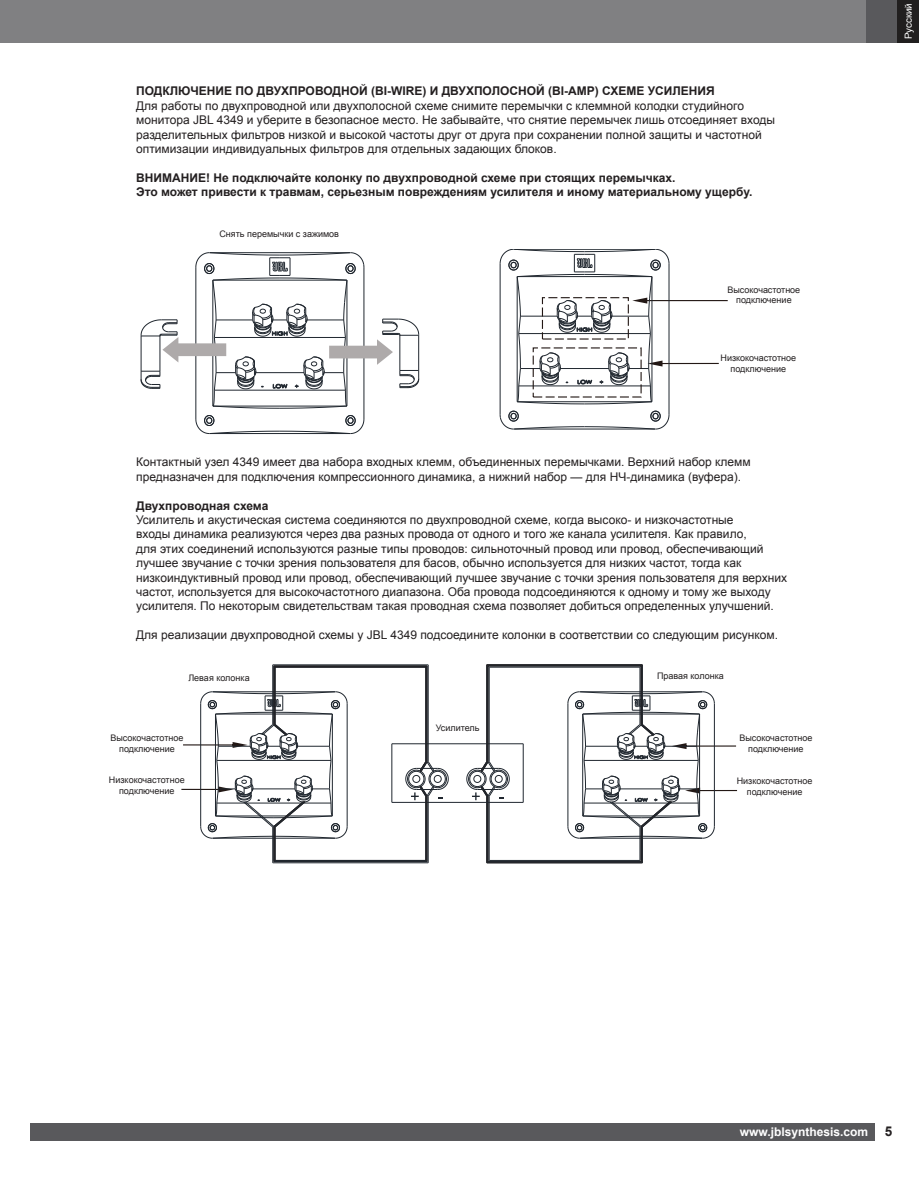
<style>
.page{position:relative;width:919px;height:1188px;background:#fff}
.page>*{position:absolute;margin:0;border:0;box-sizing:border-box;transform-origin:0 0}
.t1{font:12px/14.4px "Arial";color:#231f20}
.t2{font:700 12px "Arial";color:#231f20}
.t3{font:700 12px "Arial";color:#fff}
.t4{font:9.75px "Arial";color:#fff}
.t5{font:9px/10.8px "Arial";color:#231f20;text-align:center}
.s1{font-size:13.5px;color:#231f20}
</style>
<div class="page">
<div style="left:0;top:0;width:865px;height:42px;background:#808082"></div>
<div style="left:865px;top:0;width:32px;height:42px;background:#59595c"></div>
<div style="left:897px;top:0;width:21px;height:42px;background:#211f1f"></div>
<div style="left:30px;top:1123px;width:844px;height:18px;background:#59595c"></div>
<hr style="left:499px;top:264px;width:1px;height:151px;background:#20272f">
<hr style="left:668px;top:264px;width:1px;height:151px;background:#20272f">
<svg style="left:499px;top:411px;width:170px;height:19px"></svg>
<svg style="left:499px;top:249px;width:228px;height:155px"></svg>
<hr style="left:195px;top:267px;width:1px;height:152px;background:#20272f">
<hr style="left:363px;top:267px;width:1px;height:152px;background:#20272f">
<svg style="left:195px;top:415px;width:169px;height:19px"></svg>
<div style="left:541px;top:297px;width:87px;height:43px;border:1px dashed #231815"></div>
<svg style="left:140px;top:252px;width:279px;height:157px"></svg>
<hr style="left:392px;top:802px;width:131px;height:1px;background:#20272f">
<hr style="left:392px;top:743px;width:131px;height:1px;background:#20272f">
<hr style="left:428px;top:796px;width:1px;height:67px;background:#20272f">
<hr style="left:272px;top:827px;width:1px;height:36px;background:#20272f">
<hr style="left:273px;top:862px;width:155px;height:1px;background:#20272f">
<svg style="left:466px;top:664px;width:270px;height:199px"></svg>
<svg style="left:181px;top:665px;width:267px;height:197px"></svg>
<p class="t2" style="left:136px;top:83px;width:580px">ПОДКЛЮЧЕНИЕ ПО ДВУХПРОВОДНОЙ (BI-WIRE) И ДВУХПОЛОСНОЙ (BI-AMP) СХЕМЕ УСИЛЕНИЯ</p>
<p class="t1" style="left:136px;top:98px;width:640px">Для работы по двухпроводной или двухполосной схеме снимите перемычки с клеммной колодки студийного монитора JBL 4349 и уберите в безопасное место. Не забывайте, что снятие перемычек лишь отсоединяет входы разделительных фильтров низкой и высокой частоты друг от друга при сохранении полной защиты и частотной оптимизации индивидуальных фильтров для отдельных задающих блоков.</p>
<p class="t2" style="left:136px;top:170px;width:540px">ВНИМАНИЕ! Не подключайте колонку по двухпроводной схеме при стоящих перемычках.</p>
<p class="t2" style="left:136px;top:184px;width:617px">Это может привести к травмам, серьезным повреждениям усилителя и иному материальному ущербу.</p>
<p class="t5" style="left:219px;top:228px;width:121px">Снять перемычки с зажимов</p>
<p class="t5" style="left:727px;top:284px;width:74px">Высокочастотное подключение</p>
<p class="t5" style="left:720px;top:353px;width:77px">Низкокочастотное подключение</p>
<p class="t1" style="left:136px;top:455px;width:616px">Контактный узел 4349 имеет два набора входных клемм, объединенных перемычками. Верхний набор клемм предназначен для подключения компрессионного динамика, а нижний набор — для НЧ-динамика (вуфера).</p>
<p class="t2" style="left:136px;top:497px;width:134px">Двухпроводная схема</p>
<p class="t1" style="left:136px;top:513px;width:652px">Усилитель и акустическая система соединяются по двухпроводной схеме, когда высоко- и низкочастотные<br>входы динамика реализуются через два разных провода от одного и того же канала усилителя. Как правило,<br>для этих соединений используются разные типы проводов: сильноточный провод или провод, обеспечивающий лучшее звучание с точки зрения пользователя для басов, обычно используется для низких частот, тогда как низкоиндуктивный провод или провод, обеспечивающий лучшее звучание с точки зрения пользователя для верхних частот, используется для высокочастотного диапазона. Оба провода подсоединяются к одному и тому же выходу усилителя. По некоторым свидетельствам такая проводная схема позволяет добиться определенных улучшений.</p>
<p class="t1" style="left:136px;top:628px;width:643px">Для реализации двухпроводной схемы у JBL 4349 подсоедините колонки в соответствии со следующим рисунком.</p>
<p class="t5" style="left:188px;top:672px;width:63px">Левая колонка</p>
<p class="t5" style="left:657px;top:670px;width:68px">Правая колонка</p>
<p class="t5" style="left:110px;top:733px;width:75px">Высокочастотное подключение</p>
<p class="t5" style="left:109px;top:774px;width:77px">Низкокочастотное подключение</p>
<p class="t5" style="left:435px;top:723px;width:45px">Усилитель</p>
<p class="t5" style="left:739px;top:732px;width:75px">Высокочастотное подключение</p>
<p class="t5" style="left:736px;top:776px;width:77px">Низкокочастотное подключение</p>
<p class="t4" style="left:901px;top:39px;width:38px;rotate:-90deg">Русский</p>
<p class="t3" style="left:739px;top:1123px;width:154px">www.jblsynthesis.com <span class="s1">5</span></p>
</div>
